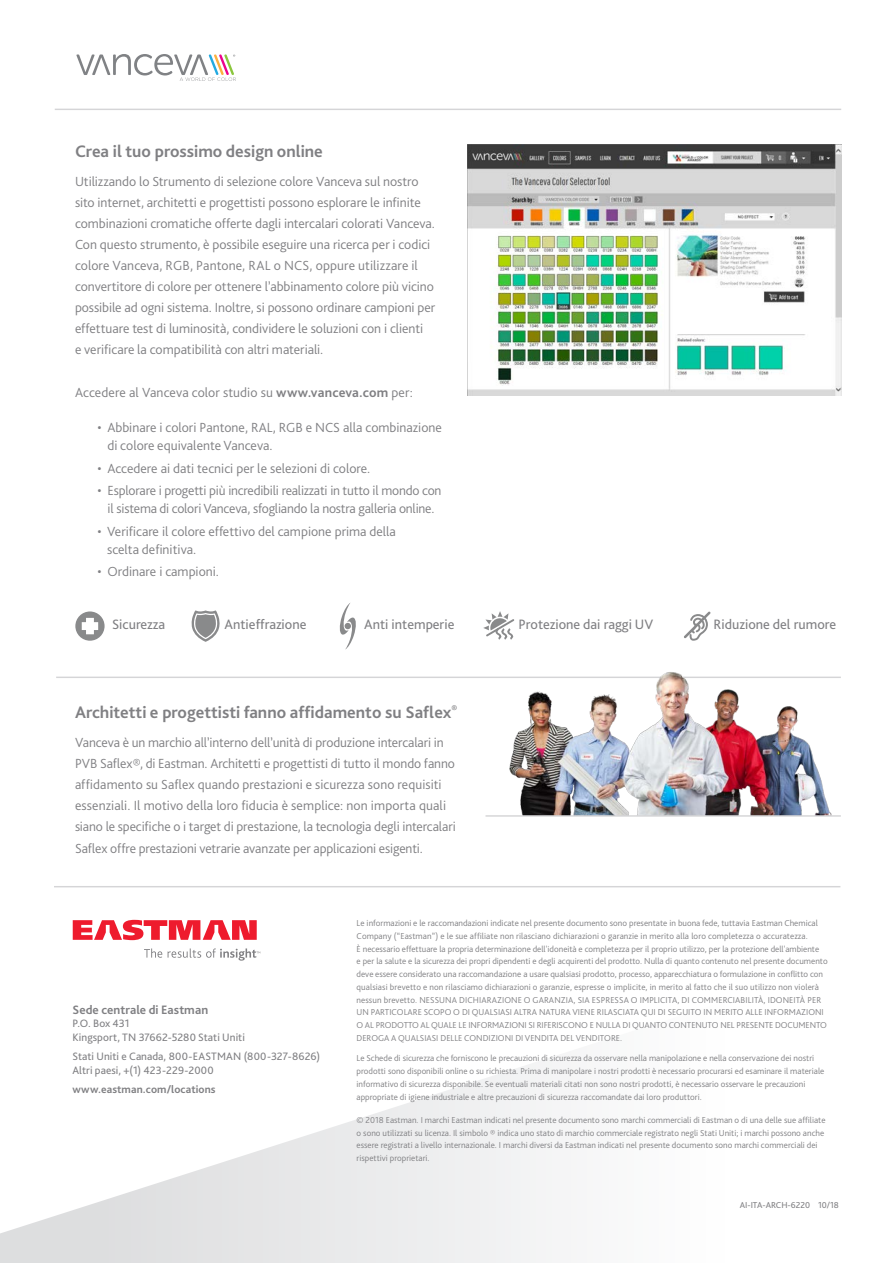
<style>
.page{position:relative;width:893px;height:1263px;background:#fff}
.page>*{position:absolute;margin:0;border:0;box-sizing:border-box;transform-origin:0 0}
.Lifecycle_Headlin{font:700 17.4px "Bliss Pro";color:#808083}
.t1{font:14.25px "Bliss Pro";color:#808083}
.SubHeads{font:300 13.8px/21px "Bliss Pro";letter-spacing:-.005em;color:#808083}
.body_copy__running_b{font:300 13.8px/18px "Bliss Pro";color:#808083}
.t2{font:700 12.75px "Bliss Pro";letter-spacing:.005em;color:#808083}
.t3{font:11.25px/13.5px "Bliss Pro";letter-spacing:.005em;color:#808083}
.t4{font:700 11.25px "Bliss Pro";letter-spacing:.01em;color:#808083}
.t5{font:300 9px/12.8px "Bliss Pro";color:#808083}
.t6{font:9px "Bliss Pro";color:#808083}
.s1{font-weight:700}
</style>
<div class="page">
<svg style="left:0;top:951px;width:552px;height:312px"></svg>
<hr style="left:56px;top:677px;width:785px;height:1px;background:#d5d5d7">
<hr style="left:54px;top:886px;width:786px;height:1px;background:#d5d5d7">
<hr style="left:55px;top:109px;width:786px;height:1px;background:#d5d5d7">
<img style="left:495px;top:672px;width:341px;height:143px">
<hr style="left:485px;top:815px;width:356px;height:2px;background:#d5d5d7">
<img style="left:468px;top:144px;width:373px;height:252px">
<svg style="left:76px;top:54px;width:160px;height:27px"></svg>
<svg style="left:73px;top:920px;width:184px;height:20px"></svg>
<svg style="left:144px;top:948px;width:18px;height:10px"></svg>
<svg style="left:168px;top:948px;width:92px;height:13px"></svg>
<svg style="left:75px;top:611px;width:30px;height:30px"></svg>
<svg style="left:82px;top:618px;width:16px;height:16px"></svg>
<svg style="left:191px;top:610px;width:29px;height:32px"></svg>
<svg style="left:339px;top:603px;width:17px;height:47px"></svg>
<svg style="left:483px;top:611px;width:32px;height:29px"></svg>
<svg style="left:684px;top:611px;width:27px;height:30px"></svg>
<p class="Lifecycle_Headlin" style="left:75px;top:140px;width:249px">Crea il tuo prossimo design online</p>
<p class="SubHeads" style="left:75px;top:171px;width:362px">Utilizzando lo Strumento di selezione colore Vanceva sul nostro sito internet, architetti e progettisti possono esplorare le infinite combinazioni cromatiche offerte dagli intercalari colorati Vanceva.<br>Con questo strumento, è possibile eseguire una ricerca per i codici colore Vanceva, RGB, Pantone, RAL o NCS, oppure utilizzare il convertitore di colore per ottenere l’abbinamento colore più vicino possibile ad ogni sistema. Inoltre, si possono ordinare campioni per effettuare test di luminosità, condividere le soluzioni con i clienti<br>e verificare la compatibilità con altri materiali.</p>
<p class="SubHeads" style="left:75px;top:381px;width:339px">Accedere al Vanceva color studio su <span class="s1">www.vanceva.com</span> per:</p>
<p class="body_copy__running_b" style="left:107px;top:418px;width:336px;text-indent:-10px">• Abbinare i colori Pantone, RAL, RGB e NCS alla combinazione di colore equivalente Vanceva.</p>
<p class="body_copy__running_b" style="left:98px;top:459px;width:274px">• Accedere ai dati tecnici per le selezioni di colore.</p>
<p class="body_copy__running_b" style="left:98px;top:481px;width:345px;text-align:center">• Esplorare i progetti più incredibili realizzati in tutto il mondo con il sistema di colori Vanceva, sfogliando la nostra galleria online.</p>
<p class="body_copy__running_b" style="left:107px;top:522px;width:290px;text-indent:-10px">• Verificare il colore effettivo del campione prima della scelta definitiva.</p>
<p class="body_copy__running_b" style="left:98px;top:562px;width:123px">• Ordinare i campioni.</p>
<p class="t1" style="left:112px;top:615px;width:55px">Sicurezza</p>
<p class="t1" style="left:225px;top:615px;width:83px">Antieffrazione</p>
<p class="t1" style="left:364px;top:615px;width:92px">Anti intemperie</p>
<p class="t1" style="left:519px;top:615px;width:136px">Protezione dai raggi UV</p>
<p class="t1" style="left:714px;top:615px;width:124px">Riduzione del rumore</p>
<p class="Lifecycle_Headlin" style="left:75px;top:701px;width:384px">Architetti e progettisti fanno affidamento su Saflex<sup>®</sup></p>
<p class="SubHeads" style="left:75px;top:732px;width:382px">Vanceva è un marchio all’interno dell’unità di produzione intercalari in PVB Saflex®, di Eastman. Architetti e progettisti di tutto il mondo fanno affidamento su Saflex quando prestazioni e sicurezza sono requisiti essenziali. Il motivo della loro fiducia è semplice: non importa quali siano le specifiche o i target di prestazione, la tecnologia degli intercalari Saflex offre prestazioni vetrarie avanzate per applicazioni esigenti.</p>
<p class="t2" style="left:72px;top:1001px;width:137px">Sede centrale di Eastman</p>
<p class="t3" style="left:72px;top:1016px;width:174px">P.O. Box 431<br>Kingsport, TN 37662-5280 Stati Uniti</p>
<p class="t3" style="left:72px;top:1049px;width:249px">Stati Uniti e Canada, 800-EASTMAN (800-327-8626)<br>Altri paesi, +(1) 423-229-2000</p>
<p class="t4" style="left:72px;top:1082px;width:145px">www.eastman.com/locations</p>
<p class="t5" style="left:357px;top:917px;width:473px">Le informazioni e le raccomandazioni indicate nel presente documento sono presentate in buona fede, tuttavia Eastman Chemical Company (“Eastman”) e le sue affiliate non rilasciano dichiarazioni o garanzie in merito alla loro completezza o accuratezza.<br>È necessario effettuare la propria determinazione dell'idoneità e completezza per il proprio utilizzo, per la protezione dell'ambiente<br>e per la salute e la sicurezza dei propri dipendenti e degli acquirenti del prodotto. Nulla di quanto contenuto nel presente documento deve essere considerato una raccomandazione a usare qualsiasi prodotto, processo, apparecchiatura o formulazione in conflitto con qualsiasi brevetto e non rilasciamo dichiarazioni o garanzie, espresse o implicite, in merito al fatto che il suo utilizzo non violerà nessun brevetto. NESSUNA DICHIARAZIONE O GARANZIA, SIA ESPRESSA O IMPLICITA, DI COMMERCIABILITÀ, IDONEITÀ PER UN PARTICOLARE SCOPO O DI QUALSIASI ALTRA NATURA VIENE RILASCIATA QUI DI SEGUITO IN MERITO ALLE INFORMAZIONI O AL PRODOTTO AL QUALE LE INFORMAZIONI SI RIFERISCONO E NULLA DI QUANTO CONTENUTO NEL PRESENTE DOCUMENTO DEROGA A QUALSIASI DELLE CONDIZIONI DI VENDITA DEL VENDITORE.</p>
<p class="t5" style="left:357px;top:1052px;width:469px">Le Schede di sicurezza che forniscono le precauzioni di sicurezza da osservare nella manipolazione e nella conservazione dei nostri prodotti sono disponibili online o su richiesta. Prima di manipolare i nostri prodotti è necessario procurarsi ed esaminare il materiale informativo di sicurezza disponibile. Se eventuali materiali citati non sono nostri prodotti, è necessario osservare le precauzioni appropriate di igiene industriale e altre precauzioni di sicurezza raccomandate dai loro produttori.</p>
<p class="t5" style="left:357px;top:1113px;width:470px">© 2018 Eastman. I marchi Eastman indicati nel presente documento sono marchi commerciali di Eastman o di una delle sue affiliate o sono utilizzati su licenza. Il simbolo ® indica uno stato di marchio commerciale registrato negli Stati Uniti; i marchi possono anche essere registrati a livello internazionale. I marchi diversi da Eastman indicati nel presente documento sono marchi commerciali dei rispettivi proprietari.</p>
<p class="t6" style="left:740px;top:1199px;width:101px">AI-ITA-ARCH-6220 10/18</p>
</div>
